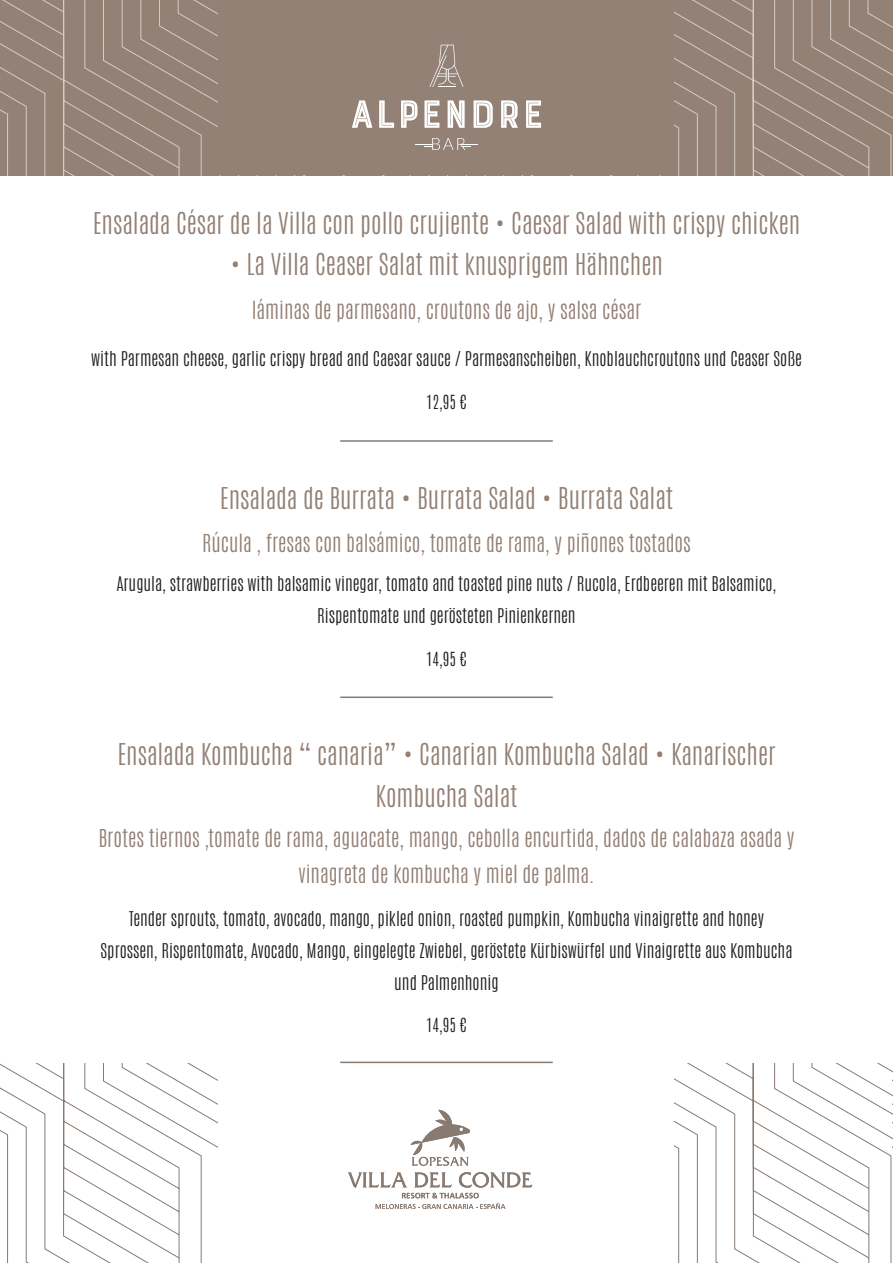
<style>
.page{position:relative;width:893px;height:1263px;background:#fff}
.page>*{position:absolute;margin:0;border:0;box-sizing:border-box;transform-origin:0 0}
.Pa3{font:25.5px "Antonio";color:#938075}
.Default{font:25.5px/41.5px "Antonio";color:#938075;text-align:center}
.Pa3-2{font:21px/36.2px "Antonio";color:#938075;text-align:center}
.Pa4{font:21px "Antonio";color:#938075}
.Pa4-2{font:17.25px/31.7px "Antonio";color:#221e1f;text-align:center}
.Pa4-3{font:16.5px "Antonio";color:#211d1e}
</style>
<div class="page">
<svg style="left:0;top:0;width:893px;height:175px;background:#96857a"></svg>
<div style="left:219px;top:0;width:455px;height:174px;background:#938176"></div>
<svg style="left:0;top:1063px;width:892px;height:200px"></svg>
<svg style="left:892px;top:1071px;width:1px;height:77px"></svg>
<svg style="left:352px;top:100px;width:20px;height:28px"></svg>
<svg style="left:379px;top:100px;width:15px;height:28px"></svg>
<svg style="left:401px;top:100px;width:16px;height:28px"></svg>
<svg style="left:424px;top:100px;width:15px;height:28px"></svg>
<svg style="left:448px;top:100px;width:17px;height:28px"></svg>
<svg style="left:474px;top:100px;width:19px;height:28px"></svg>
<svg style="left:501px;top:100px;width:17px;height:28px"></svg>
<svg style="left:526px;top:100px;width:15px;height:28px"></svg>
<svg style="left:415px;top:138px;width:63px;height:12px"></svg>
<svg style="left:429px;top:45px;width:34px;height:42px"></svg>
<div style="left:219px;top:1052px;width:455px;height:211px;background:#fff"></div>
<svg style="left:411px;top:1110px;width:59px;height:56px"></svg>
<svg style="left:348px;top:1172px;width:184px;height:37px"></svg>
<hr style="left:340px;top:440px;width:213px;height:2px;background:#887a71">
<hr style="left:340px;top:696px;width:213px;height:2px;background:#887a71">
<hr style="left:340px;top:1061px;width:213px;height:2px;background:#887a71">
<p class="Pa3" style="left:93px;top:205px;width:709px">Ensalada César de la Villa con pollo crujiente • Caesar Salad with crispy chicken</p>
<p class="Pa3" style="left:230px;top:246px;width:434px">• La Villa Ceaser Salat mit knusprigem Hähnchen</p>
<p class="Pa4" style="left:252px;top:295px;width:391px">láminas de parmesano, croutons de ajo, y salsa césar</p>
<p class="Pa4-2" style="left:91px;top:343px;width:712px">with Parmesan cheese, garlic crispy bread and Caesar sauce / Parmesanscheiben, Knoblauchcroutons und Ceaser Soße</p>
<p class="Pa4-3" style="left:426px;top:390px;width:43px">12,95 €</p>
<p class="Pa3" style="left:220px;top:480px;width:455px">Ensalada de Burrata • Burrata Salad • Burrata Salat</p>
<p class="Pa3-2" style="left:202px;top:525px;width:490px">Rúcula , fresas con balsámico, tomate de rama, y piñones tostados</p>
<p class="Pa4-2" style="left:117px;top:568px;width:661px">Arugula, strawberries with balsamic vinegar, tomato and toasted pine nuts / Rucola, Erdbeeren mit Balsamico,<br>Rispentomate und gerösteten Pinienkernen</p>
<p class="Pa4-3" style="left:426px;top:647px;width:43px">14,95 €</p>
<p class="Default" style="left:117px;top:734px;width:660px">Ensalada Kombucha “ canaria” • Canarian Kombucha Salad • Kanarischer<br>Kombucha Salat</p>
<p class="Pa3-2" style="left:98px;top:820px;width:698px">Brotes tiernos ,tomate de rama, aguacate, mango, cebolla encurtida, dados de calabaza asada y vinagreta de kombucha y miel de palma.</p>
<p class="Pa4-2" style="left:101px;top:903px;width:693px">Tender sprouts, tomato, avocado, mango, pikled onion, roasted pumpkin, Kombucha vinaigrette and honey<br>Sprossen, Rispentomate, Avocado, Mango, eingelegte Zwiebel, geröstete Kürbiswürfel und Vinaigrette aus Kombucha und Palmenhonig</p>
<p class="Pa4-3" style="left:426px;top:1014px;width:43px">14,95 €</p>
</div>
